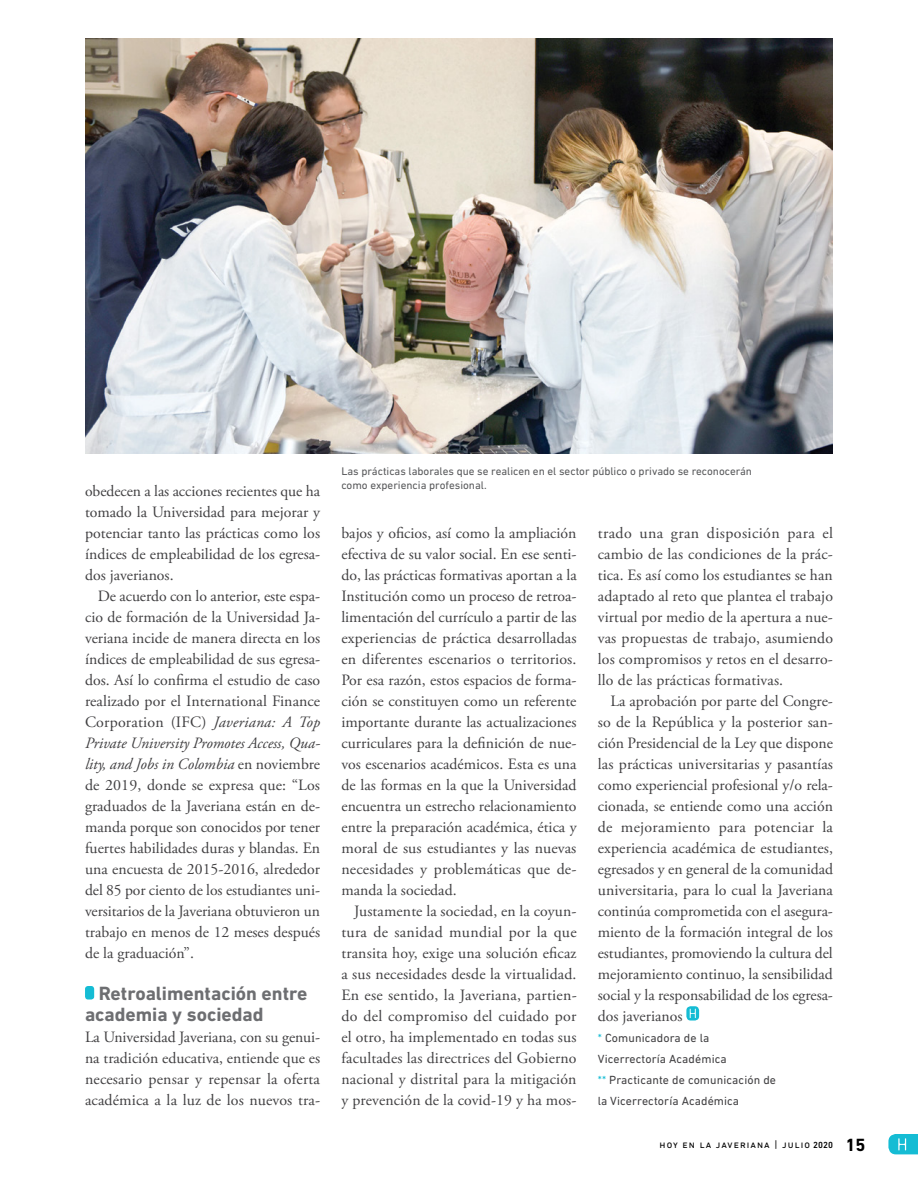
<style>
.page{position:relative;width:918px;height:1188px;background:#fff}
.page>*{position:absolute;margin:0;border:0;box-sizing:border-box;transform-origin:0 0}
.t1{font:700 19.5px/21px "DIN Next LT Pro";color:#6d6e71}
.t2{font:15.75px/21px "Adobe Garamond Pro";letter-spacing:.005em;color:#414042;text-align:justify}
.t3{font:12px/21px "DIN Next LT Pro";letter-spacing:.01em;color:#414042}
.t4{font:11.25px/14.2px "DIN Next LT Pro";color:#58595b}
.t5{font:10.5px "DIN Next LT Pro";letter-spacing:.1em;color:#000}
.s1{font-style:italic}
.s2{color:#15bcd4}
.s3{font-weight:500;font-size:9px}
.s4{font-weight:700;font-size:18px}
</style>
<div class="page">
<svg style="left:888px;top:1134px;width:30px;height:20px"></svg>
<div style="left:85px;top:986px;width:9px;height:14px;background:#15bcd4;border-radius:3px"></div>
<svg style="left:686px;top:1006px;width:13px;height:15px"></svg>
<svg style="left:690px;top:1009px;width:6px;height:9px"></svg>
<img style="left:85px;top:38px;width:748px;height:416px">
<p class="t2" style="left:85px;top:481px;width:237px">obedecen a las acciones recientes que ha tomado la Universidad para mejorar y potenciar tanto las prácticas como los índices de empleabilidad de los egresa&shy;dos javerianos.</p>
<p class="t2" style="left:85px;top:586px;width:237px;text-indent:13px">De acuerdo con lo anterior, este espa&shy;cio de formación de la Universidad Ja&shy;veriana incide de manera directa en los índices de empleabilidad de sus egresa&shy;dos. Así lo confirma el estudio de caso realizado por el International Finance Corporation (IFC) <span class="s1">Javeriana: A Top Private University Promotes Access, Qua&shy;lity, and Jobs in Colombia</span> en noviembre de 2019, donde se expresa que: “Los graduados de la Javeriana están en de&shy;manda porque son conocidos por tener fuertes habilidades duras y blandas. En una encuesta de 2015-2016, alrededor del 85 por ciento de los estudiantes uni&shy;versitarios de la Javeriana obtuvieron un trabajo en menos de 12 meses después de la graduación”.</p>
<p class="t1" style="left:85px;top:982px;width:224px;text-indent:14px">Retroalimentación entre academia y sociedad</p>
<p class="t2" style="left:85px;top:1027px;width:237px">La Universidad Javeriana, con su genui&shy;na tradición educativa, entiende que es necesario pensar y repensar la oferta académica a la luz de los nuevos tra-</p>
<p class="t4" style="left:341px;top:463px;width:412px">Las prácticas laborales que se realicen en el sector público o privado se reconocerán como experiencia profesional.</p>
<p class="t2" style="left:341px;top:523px;width:237px">bajos y oficios, así como la ampliación efectiva de su valor social. En ese senti&shy;do, las prácticas formativas aportan a la Institución como un proceso de retroa&shy;limentación del currículo a partir de las experiencias de práctica desarrolladas en diferentes escenarios o territorios.<br>Por esa razón, estos espacios de forma&shy;ción se constituyen como un referente importante durante las actualizaciones curriculares para la definición de nue&shy;vos escenarios académicos. Esta es una de las formas en la que la Universidad encuentra un estrecho relacionamiento entre la preparación académica, ética y moral de sus estudiantes y las nuevas necesidades y problemáticas que de&shy;manda la sociedad.</p>
<p class="t2" style="left:341px;top:901px;width:237px;text-indent:13px">Justamente la sociedad, en la coyun&shy;tura de sanidad mundial por la que transita hoy, exige una solución eficaz a sus necesidades desde la virtualidad.<br>En ese sentido, la Javeriana, partien&shy;do del compromiso del cuidado por el otro, ha implementado en todas sus facultades las directrices del Gobierno nacional y distrital para la mitigación y prevención de la covid-19 y ha mos-</p>
<p class="t2" style="left:598px;top:523px;width:237px">trado una gran disposición para el cambio de las condiciones de la prác&shy;tica. Es así como los estudiantes se han adaptado al reto que plantea el trabajo virtual por medio de la apertura a nue&shy;vas propuestas de trabajo, asumiendo los compromisos y retos en el desarro&shy;llo de las prácticas formativas.</p>
<p class="t2" style="left:598px;top:691px;width:237px;text-indent:13px">La aprobación por parte del Congre&shy;so de la República y la posterior san&shy;ción Presidencial de la Ley que dispone las prácticas universitarias y pasantías como experiencial profesional y/o rela&shy;cionada, se entiende como una acción de mejoramiento para potenciar la experiencia académica de estudiantes, egresados y en general de la comunidad universitaria, para lo cual la Javeriana continúa comprometida con el asegura&shy;miento de la formación integral de los estudiantes, promoviendo la cultura del mejoramiento continuo, la sensibilidad social y la responsabilidad de los egresa&shy;dos javerianos</p>
<p class="t3" style="left:598px;top:1027px;width:180px"><span class="s2">*</span> Comunicadora de la<br>Vicerrectoría Académica<br><span class="s2">**</span> Practicante de comunicación de la Vicerrectoría Académica</p>
<p class="t5" style="left:660px;top:1139px;width:207px">hoy en la javeriana | julio <span class="s3">2020</span> <span class="s4">15</span></p>
</div>
